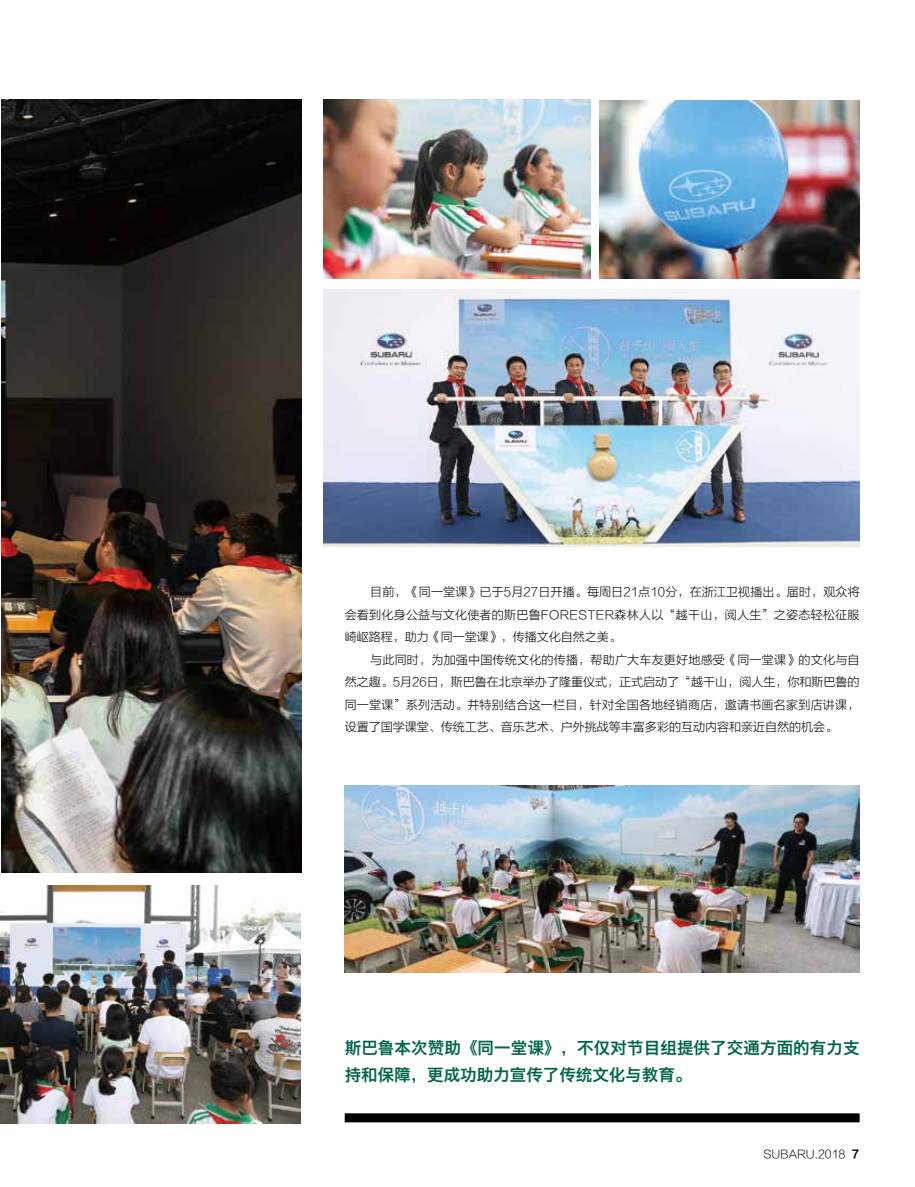
<style>
.page{position:relative;width:915px;height:1187px;background:#fff}
.page>*{position:absolute;margin:0;border:0;box-sizing:border-box;transform-origin:0 0}
.t1{font:16.5px/27px "Hiragino Sans GB W6";letter-spacing:.005em;color:#00654b}
.t2{font:12px/22.5px "FZLTXHK GBK1 0";color:#000;text-align:justify}
.t3{font:11.25px "FZLTXHK GBK1 0";color:#000}
.s1{font-family:"FZLTCHK GBK1 0"}
</style>
<div class="page">
<img style="left:0;top:885px;width:300px;height:238px">
<img style="left:599px;top:100px;width:260px;height:179px">
<img style="left:323px;top:99px;width:267px;height:180px">
<img style="left:323px;top:290px;width:536px;height:256px">
<div style="left:344px;top:1113px;width:515px;height:9px;background:#000"></div>
<img style="left:344px;top:785px;width:515px;height:187px">
<img style="left:1px;top:99px;width:300px;height:773px">
<p class="t2" style="left:344px;top:581px;width:516px;text-indent:26px">目前，《同一堂课》已于5月27日开播。每周日21点10分，在浙江卫视播出。届时，观众将会看到化身公益与文化使者的斯巴鲁FORESTER森林人以“越千山，阅人生”之姿态轻松征服崎岖路程，助力《同一堂课》，传播文化自然之美。</p>
<p class="t2" style="left:344px;top:648px;width:516px;text-indent:26px">与此同时，为加强中国传统文化的传播，帮助广大车友更好地感受《同一堂课》的文化与自然之趣。5月26日，斯巴鲁在北京举办了隆重仪式，正式启动了“越千山，阅人生，你和斯巴鲁的同一堂课”系列活动。并特别结合这一栏目，针对全国各地经销商店，邀请书画名家到店讲课，设置了国学课堂、传统工艺、音乐艺术、户外挑战等丰富多彩的互动内容和亲近自然的机会。</p>
<h1 class="t1" style="left:344px;top:1033px;width:516px">斯巴鲁本次赞助《同一堂课》，不仅对节目组提供了交通方面的有力支持和保障，更成功助力宣传了传统文化与教育。</h1>
<p class="t3" style="left:763px;top:1148px;width:97px">SUBARU.2018 <span class="s1">7</span></p>
</div>
